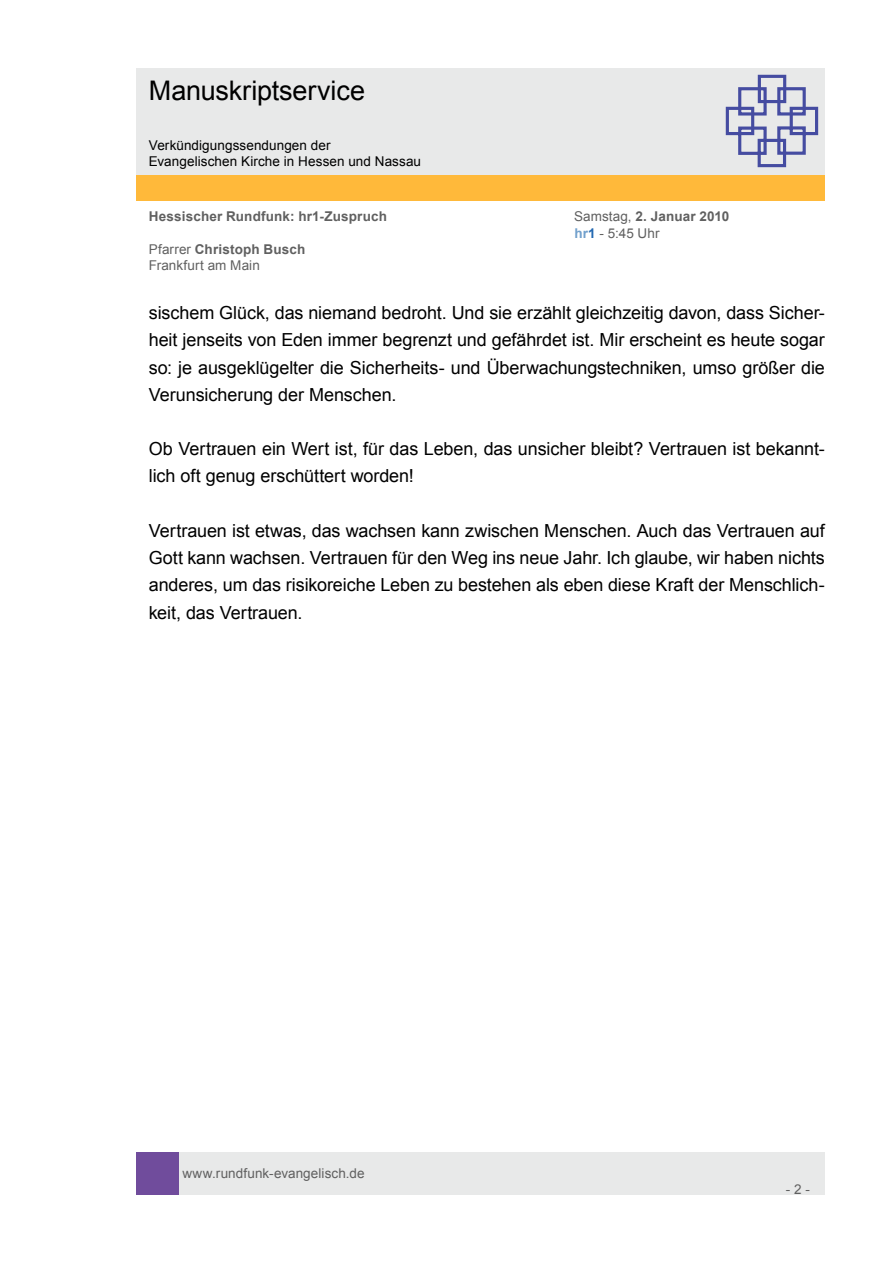
<style>
.page{position:relative;width:893px;height:1263px;background:#fff}
.page>*{position:absolute;margin:0;border:0;box-sizing:border-box;transform-origin:0 0}
.t1{font:27px "Arial";letter-spacing:-.005em;color:#000}
.t2{font:18px/27.2px "Arial";letter-spacing:-.005em;color:#000;text-align:justify}
.t3{font:13.5px/16.2px "Arial";letter-spacing:.005em;color:#606060}
.t4{font:13.5px/16.2px "Arial";letter-spacing:.005em;color:#000}
.t5{font:700 13.5px "Arial";letter-spacing:.015em;color:#606060}
.s1{font-weight:700}
.s2{font-weight:700;color:#71a0cc}
.s3{font-weight:700;color:#2369b2}
</style>
<div class="page">
<div style="left:179px;top:1152px;width:646px;height:43px;background:#e8e9e9"></div>
<div style="left:136px;top:1152px;width:43px;height:43px;background:#704c9c"></div>
<div style="left:136px;top:175px;width:689px;height:26px;background:#ffb93a"></div>
<div style="left:136px;top:68px;width:689px;height:106px;background:#e8e9e9"></div>
<svg style="left:725px;top:74px;width:94px;height:94px"></svg>
<h1 class="t1" style="left:149px;top:73px;width:218px">Manuskriptservice</h1>
<p class="t4" style="left:149px;top:137px;width:274px">Verkündigungssendungen der<br>Evangelischen Kirche in Hessen und Nassau</p>
<p class="t5" style="left:149px;top:208px;width:240px">Hessischer Rundfunk: hr1-Zuspruch</p>
<p class="t3" style="left:574px;top:209px;width:157px">Samstag, <span class="s1">2. Januar 2010 </span><span class="s2">hr</span><span class="s3">1</span> - 5:45 Uhr</p>
<p class="t3" style="left:149px;top:241px;width:158px">Pfarrer <span class="s1">Christoph Busch<br></span>Frankfurt am Main</p>
<p class="t2" style="left:149px;top:299px;width:678px">sischem Glück, das niemand bedroht. Und sie erzählt gleichzeitig davon, dass Sicher&shy;heit jenseits von Eden immer begrenzt und gefährdet ist. Mir erscheint es heute sogar so: je ausgeklügelter die Sicherheits- und Überwachungstechniken, umso größer die Verunsicherung der Menschen.</p>
<p class="t2" style="left:149px;top:435px;width:678px">Ob Vertrauen ein Wert ist, für das Leben, das unsicher bleibt? Vertrauen ist bekannt&shy;lich oft genug erschüttert worden!</p>
<p class="t2" style="left:149px;top:517px;width:678px">Vertrauen ist etwas, das wachsen kann zwischen Menschen. Auch das Vertrauen auf Gott kann wachsen. Vertrauen für den Weg ins neue Jahr. Ich glaube, wir haben nichts anderes, um das risikoreiche Leben zu bestehen als eben diese Kraft der Menschlich&shy;keit, das Vertrauen.</p>
<p class="t3" style="left:182px;top:1165px;width:184px">www.rundfunk-evangelisch.de</p>
<p class="t3" style="left:786px;top:1181px;width:26px">- 2 -</p>
</div>
